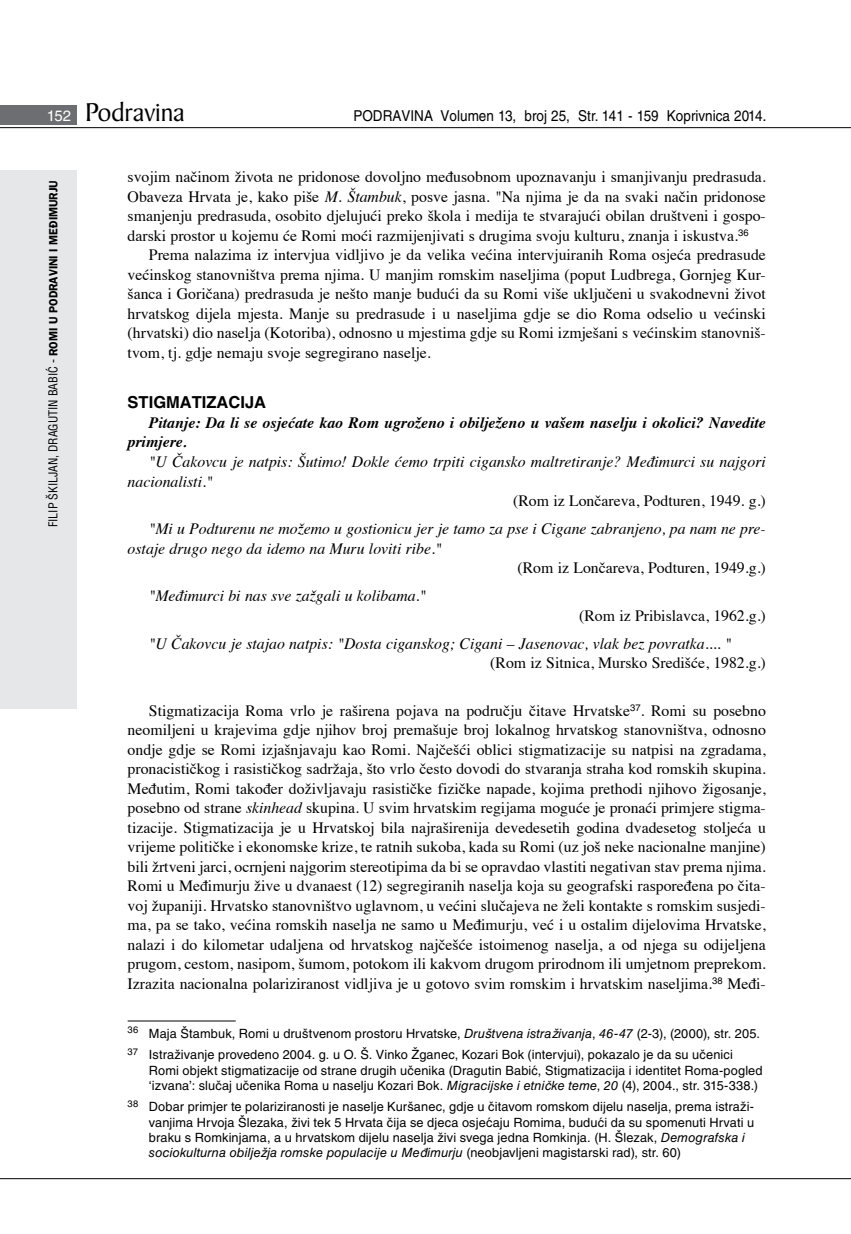
<style>
.page{position:relative;width:851px;height:1234px;background:#fff}
.page>*{position:absolute;margin:0;border:0;box-sizing:border-box;transform-origin:0 0}
.t1{font:27.6px "Baker Signet BT";color:#000}
.t2{font:700 16.5px "Helvetica LT Skin 29";color:#000}
.t3{font:15.75px/19.5px "Times";color:#000;text-align:justify}
.t4{font:italic 15.75px/19.5px "Times";color:#000}
.t5{font:italic 700 15.75px/19.5px "Times";color:#000}
.t6{font:15px "Helvetica LT Skin 29";color:#000;scale:.9 1}
.t7{font:12.75px/15.3px "Helvetica LT Skin 29";letter-spacing:.01em;color:#000}
.t8{font:condensed 12px "Helvetica LT Skin 29";letter-spacing:-.005em;color:#000}
.s1{font-family:"Helvetica LT Skin 29";font-size:15px;color:#fff}
.s2{font-family:"ITC Franklin Gothic Skin 29";font-weight:600;font-stretch:normal}
.s3{font-style:italic}
</style>
<div class="page">
<div style="left:0;top:170px;width:77px;height:538px;background:#e6e7e8"></div>
<div style="left:0;top:105px;width:77px;height:19px;background:#6d6e71"></div>
<hr style="left:0;top:127px;width:850px;height:1px;background:#000">
<hr style="left:0;top:1177px;width:850px;height:1px;background:#000">
<hr style="left:128px;top:1020px;width:108px;height:1px;background:#000">
<h1 class="t1" style="left:47px;top:95px;width:139px"><span class="s1">152</span> Podravina</h1>
<p class="t6" style="left:353px;top:107px;width:460px">PODRAVINA Volumen 13, broj 25, Str. 141 - 159 Koprivnica 2014.</p>
<p class="t8" style="left:46px;top:527px;width:347px;rotate:-90deg">fILIP ŠKILJAN, DRAGUTIN BABIĆ - <span class="s2">Romi u Podravini i Međimurju</span></p>
<p class="t3" style="left:128px;top:166px;width:639px">svojim načinom života ne pridonose dovoljno međusobnom upoznavanju i smanjivanju predrasuda.<br>Obaveza Hrvata je, kako piše <span class="s3">M. Štambuk</span>, posve jasna. "Na njima je da na svaki način pridonose smanjenju predrasuda, osobito djelujući preko škola i medija te stvarajući obilan društveni i gospo&shy;darski prostor u kojemu će Romi moći razmijenjivati s drugima svoju kulturu, znanja i iskustva.<sup>36</sup></p>
<p class="t3" style="left:128px;top:244px;width:639px;text-indent:21px">Prema nalazima iz intervjua vidljivo je da velika većina intervjuiranih Roma osjeća predrasude većinskog stanovništva prema njima. U manjim romskim naseljima (poput Ludbrega, Gornjeg Kur&shy;šanca i Goričana) predrasuda je nešto manje budući da su Romi više uključeni u svakodnevni život hrvatskog dijela mjesta. Manje su predrasude i u naseljima gdje se dio Roma odselio u većinski (hrvatski) dio naselja (Kotoriba), odnosno u mjestima gdje su Romi izmješani s većinskim stanovniš&shy;tvom, tj. gdje nemaju svoje segregirano naselje.</p>
<p class="t2" style="left:128px;top:392px;width:33px">STIGMA</p>
<p class="t2" style="left:192px;top:392px;width:20px">TIZACI</p>
<p class="t2" style="left:245px;top:392px;width:20px">JA</p>
<p class="t5" style="left:128px;top:411px;width:639px;text-indent:21px">Pitanje: Da li se osjećate kao Rom ugroženo i obilježeno u vašem naselju i okolici? Navedite primjere.</p>
<p class="t4" style="left:128px;top:451px;width:639px;text-indent:21px">"U Čakovcu je natpis: Šutimo! Dokle ćemo trpiti cigansko maltretiranje? Međimurci su najgori nacionalisti."</p>
<p class="t3" style="left:513px;top:489px;width:254px">(Rom iz Lončareva, Podturen, 1949. g.)</p>
<p class="t4" style="left:128px;top:518px;width:639px;text-indent:21px">"Mi u Podturenu ne možemo u gostionicu jer je tamo za pse i Cigane zabranjeno, pa nam ne pre&shy;ostaje drugo nego da idemo na Muru loviti ribe."</p>
<p class="t3" style="left:517px;top:556px;width:250px">(Rom iz Lončareva, Podturen, 1949.g.)</p>
<p class="t4" style="left:149px;top:585px;width:279px">"Međimurci bi nas sve zažgali u kolibama."</p>
<p class="t3" style="left:579px;top:604px;width:188px">(Rom iz Pribislavca, 1962.g.)</p>
<p class="t4" style="left:149px;top:632px;width:584px">"U Čakovcu je stajao natpis: "Dosta ciganskog; Cigani – Jasenovac, vlak bez povratka.... "</p>
<p class="t3" style="left:490px;top:651px;width:277px">(Rom iz Sitnica, Mursko Središće, 1982.g.)</p>
<p class="t3" style="left:128px;top:699px;width:639px;text-indent:21px">Stigmatizacija Roma vrlo je raširena pojava na području čitave Hrvatske<sup>37</sup>. Romi su posebno neomiljeni u krajevima gdje njihov broj premašuje broj lokalnog hrvatskog stanovništva, odnosno ondje gdje se Romi izjašnjavaju kao Romi. Najčešći oblici stigmatizacije su natpisi na zgradama, pronacističkog i rasističkog sadržaja, što vrlo često dovodi do stvaranja straha kod romskih skupina.<br>Međutim, Romi također doživljavaju rasističke fizičke napade, kojima prethodi njihovo žigosanje, posebno od strane <span class="s3">skinhead</span> skupina. U svim hrvatskim regijama moguće je pronaći primjere stigma&shy;tizacije. Stigmatizacija je u Hrvatskoj bila najraširenija devedesetih godina dvadesetog stoljeća u vrijeme političke i ekonomske krize, te ratnih sukoba, kada su Romi (uz još neke nacionalne manjine) bili žrtveni jarci, ocrnjeni najgorim stereotipima da bi se opravdao vlastiti negativan stav prema njima.<br>Romi u Međimurju žive u dvanaest (12) segregiranih naselja koja su geografski raspoređena po čita&shy;voj županiji. Hrvatsko stanovništvo uglavnom, u većini slučajeva ne želi kontakte s romskim susjedi&shy;ma, pa se tako, većina romskih naselja ne samo u Međimurju, već i u ostalim dijelovima Hrvatske, nalazi i do kilometar udaljena od hrvatskog najčešće istoimenog naselja, a od njega su odijeljena prugom, cestom, nasipom, šumom, potokom ili kakvom drugom prirodnom ili umjetnom preprekom.<br>Izrazita nacionalna polariziranost vidljiva je u gotovo svim romskim i hrvatskim naseljima.<sup>38</sup> Međi-</p>
<p class="t7" style="left:128px;top:1022px;width:634px;line-height:21.3px"><sup>36</sup> Maja Štambuk, Romi u društvenom prostoru Hrvatske, <span class="s3">Društvena istraživanja</span>, <span class="s3">46-47</span> (2-3), (2000), str. 205.<br><sup>37</sup> Istraživanje provedeno 2004. g. u O. Š. Vinko Žganec, Kozari Bok (intervjui), pokazalo je da su učenici</p>
<p class="t7" style="left:149px;top:1062px;width:615px">Romi objekt stigmatizacije od strane drugih učenika (Dragutin Babić, Stigmatizacija i identitet Roma-pogled ‘izvana’: slučaj učenika Roma u naselju Kozari Bok. <span class="s3">Migracijske i etničke teme</span>, <span class="s3">20</span> (4), 2004., str. 315-338.)</p>
<p class="t7" style="left:149px;top:1098px;width:606px;text-indent:-21px"><sup>38</sup> Dobar primjer te polariziranosti je naselje Kuršanec, gdje u čitavom romskom dijelu naselja, prema istraži&shy;vanjima Hrvoja Šlezaka, živi tek 5 Hrvata čija se djeca osjećaju Romima, budući da su spomenuti Hrvati u braku s Romkinjama, a u hrvatskom dijelu naselja živi svega jedna Romkinja. (H. Šlezak, <span class="s3">Demografska i sociokulturna obilježja romske populacije u Međimurju</span> (neobjavljeni magistarski rad), str. 60)</p>
</div>
